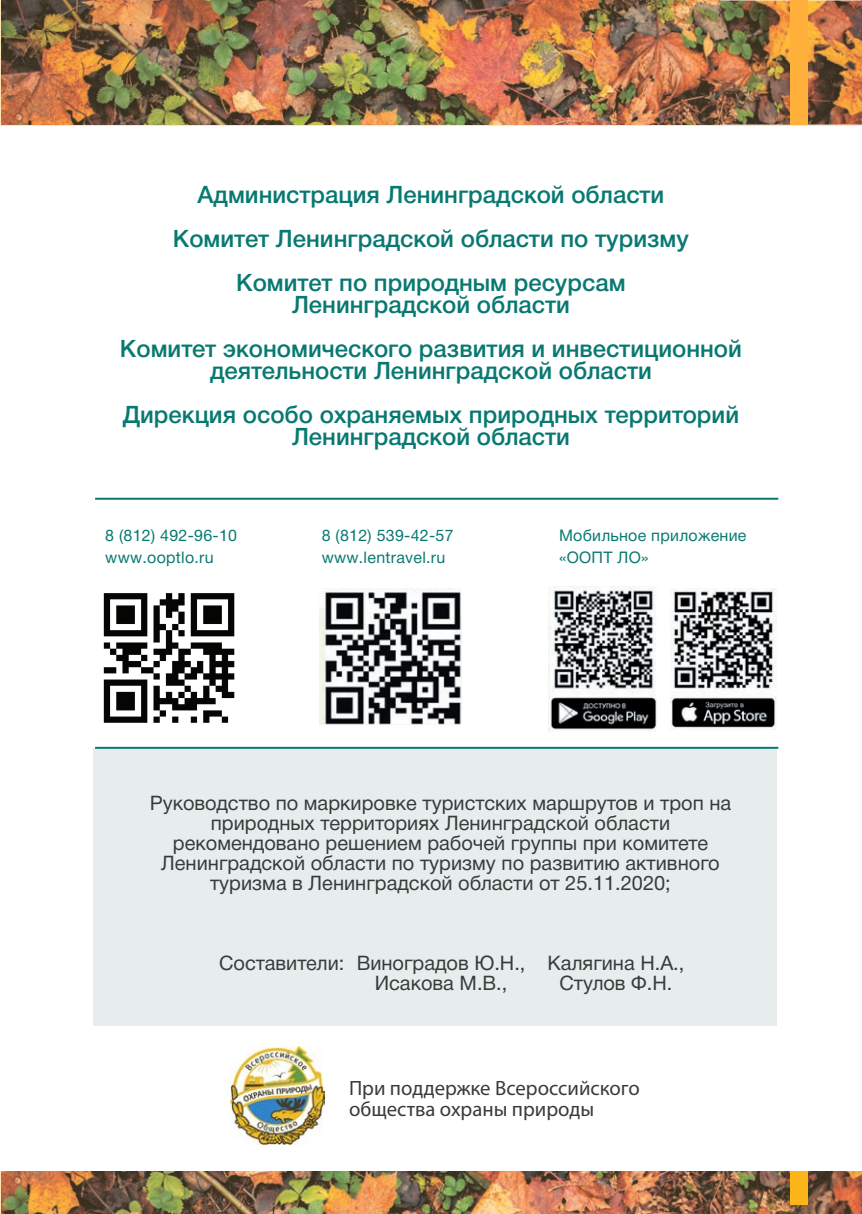
<style>
.page{position:relative;width:862px;height:1214px;background:#fff}
.page>*{position:absolute;margin:0;border:0;box-sizing:border-box;transform-origin:0 0}
.t1{font:500 24px/44px "Helvetica Neue Cyr";color:#087971;text-align:center}
.t2{font:20.8px/20.8px "Myriad Pro";color:#393a3a}
.t3{font:20px/20px "Helvetica Neue Cyr";color:#393a3a;text-align:center}
.t4{font:16px "Helvetica Neue Cyr";letter-spacing:.015em;color:#087971}
</style>
<div class="page">
<hr style="left:0;top:1171px;width:2px;height:42px;background:#ffe4b6">
<img style="left:2px;top:1171px;width:860px;height:42px">
<div style="left:93px;top:748px;width:683px;height:277px;background:#e7eded"></div>
<hr style="left:95px;top:746px;width:683px;height:2px;background:#087971">
<hr style="left:95px;top:497px;width:683px;height:2px;background:#087971">
<img style="left:103px;top:593px;width:132px;height:130px">
<img style="left:549px;top:587px;width:108px;height:144px">
<img style="left:671px;top:588px;width:105px;height:141px">
<img style="left:230px;top:1046px;width:95px;height:98px">
<img style="left:320px;top:589px;width:142px;height:135px">
<div style="left:790px;top:1171px;width:18px;height:33px;background:#fcb61a"></div>
<img style="left:2px;top:0;width:860px;height:125px">
<div style="left:790px;top:0;width:18px;height:124px;background:#ffb03b"></div>
<p class="t1" style="left:173px;top:172px;width:517px">Администрация Ленинградской области<br>Комитет Ленинградской области по туризму<br>Комитет по природным ресурсам</p>
<p class="t1" style="left:120px;top:282px;width:623px">Ленинградской области<br>Комитет экономического развития и инвестиционной</p>
<p class="t1" style="left:123px;top:348px;width:618px">деятельности Ленинградской области<br>Дирекция особо охраняемых природных территорий</p>
<p class="t1" style="left:292px;top:414px;width:279px">Ленинградской области</p>
<p class="t4" style="left:105px;top:526px;width:133px">8 (812) 492-96-10</p>
<p class="t4" style="left:322px;top:526px;width:133px">8 (812) 539-42-57</p>
<p class="t4" style="left:559px;top:526px;width:189px">Мобильное приложение</p>
<p class="t4" style="left:105px;top:548px;width:110px">www.ooptlo.ru</p>
<p class="t4" style="left:322px;top:548px;width:125px">www.lentravel.ru</p>
<p class="t4" style="left:559px;top:548px;width:91px">«ООПТ ЛО»</p>
<p class="t3" style="left:150px;top:792px;width:583px">Руководство по маркировке туристских маршрутов и троп на природных территориях Ленинградской области рекомендовано решением рабочей группы при комитете Ленинградской области по туризму по развитию активного туризма в Ленинградской области от 25.11.2020;</p>
<p class="t3" style="left:375px;top:953px;width:152px;text-align:left;text-indent:-156px">Составители: Виноградов Ю.Н.,<br>Исакова М.В.,</p>
<p class="t3" style="left:547px;top:953px;width:138px">Калягина Н.А.,<br>Стулов Ф.Н.</p>
<p class="t2" style="left:349px;top:1077px;width:292px">При поддержке Всероссийского общества охраны природы</p>
</div>
